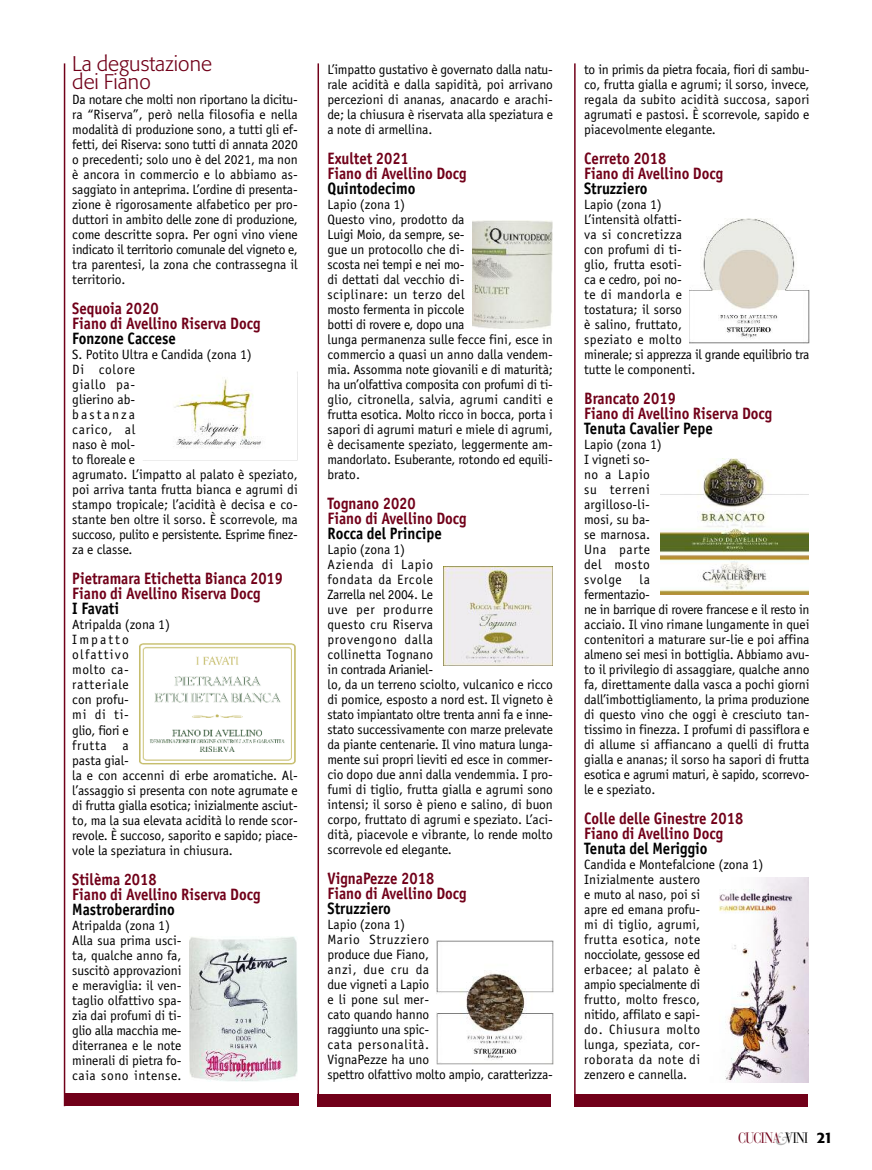
<style>
.page{position:relative;width:872px;height:1170px;background:#fff}
.page>*{position:absolute;margin:0;border:0;box-sizing:border-box;transform-origin:0 0}
.t1{font:300 21px/17.9px "Formata";color:#710019}
.t2{font:700 16.5px/15px "Officina Sans";color:#710019;scale:.9 1}
.t3{font:700 16.5px "Officina Sans";color:#000;scale:.9 1}
.t4{font:15px "Bauer Bodoni";letter-spacing:-.055em;color:#710019;scale:.8 1}
.t5{font:13.5px/15px "Officina Sans";letter-spacing:-.005em;color:#000}
.t6{font:13.5px/15px "Officina Sans";letter-spacing:.015em;color:#000}
.s1{font-family:"New Baskerville";font-style:italic;font-size:18px;color:#b3b3b3}
.s2{color:#000}
.s3{font-family:"Formata";font-weight:500;color:#000}
</style>
<div class="page">
<hr style="left:317px;top:63px;width:2px;height:1043px;background:#710019">
<hr style="left:64px;top:63px;width:1px;height:1043px;background:#710019">
<div style="left:65px;top:1093px;width:233px;height:13px;background:#710019"></div>
<div style="left:317px;top:1094px;width:234px;height:12px;background:#710019"></div>
<div style="left:574px;top:1094px;width:234px;height:12px;background:#710019"></div>
<hr style="left:574px;top:63px;width:1px;height:1043px;background:#710019">
<div style="left:143px;top:371px;width:155px;height:91px;background:#ededed"></div>
<img style="left:143px;top:371px;width:154px;height:89px">
<img style="left:139px;top:643px;width:157px;height:122px">
<svg style="left:216px;top:1011px;width:82px;height:71px"></svg>
<img style="left:189px;top:936px;width:108px;height:144px">
<img style="left:472px;top:221px;width:80px;height:107px">
<svg style="left:443px;top:665px;width:110px;height:1px"></svg>
<img style="left:443px;top:566px;width:110px;height:99px">
<img style="left:436px;top:940px;width:118px;height:124px">
<img style="left:689px;top:218px;width:120px;height:125px">
<img style="left:660px;top:459px;width:148px;height:135px">
<img style="left:719px;top:877px;width:90px;height:204px">
<h1 class="t1" style="left:72px;top:57px;width:141px">La degustazione dei Fiano</h1>
<p class="t5" style="left:72px;top:93px;width:227px;text-align:justify">Da notare che molti non riportano la dicitu&shy;ra “Riserva”, però nella filosofia e nella modalità di produzione sono, a tutti gli ef&shy;fetti, dei Riserva: sono tutti di annata 2020 o precedenti; solo uno è del 2021, ma non è ancora in commercio e lo abbiamo as&shy;saggiato in anteprima. L’ordine di presenta&shy;zione è rigorosamente alfabetico per pro&shy;duttori in ambito delle zone di produzione, come descritte sopra. Per ogni vino viene indicato il territorio comunale del vigneto e, tra parentesi, la zona che contrassegna il territorio.</p>
<p class="t2" style="left:72px;top:302px;width:211px">Sequoia 2020<br>Fiano di Avellino Riserva Docg</p>
<p class="t3" style="left:72px;top:332px;width:117px">Fonzone Caccese</p>
<p class="t5" style="left:72px;top:348px;width:227px">S. Potito Ultra e Candida (zona 1)<br>Di colore<br>giallo pa-<br>glierino ab-<br>bastanza<br>carico, al<br>naso è mol-<br>to floreale e<br>agrumato. L’impatto al palato è speziato, poi arriva tanta frutta bianca e agrumi di stampo tropicale; l’acidità è decisa e co&shy;stante ben oltre il sorso. È scorrevole, ma succoso, pulito e persistente. Esprime finez&shy;za e classe.</p>
<p class="t2" style="left:72px;top:572px;width:236px">Pietramara Etichetta Bianca 2019<br>Fiano di Avellino Riserva Docg</p>
<p class="t3" style="left:72px;top:602px;width:53px">I Favati</p>
<p class="t5" style="left:72px;top:618px;width:227px">Atripalda (zona 1)<br>Impatto<br>olfattivo<br>molto ca-<br>ratteriale<br>con profu-<br>mi di ti-<br>glio, fiori e<br>frutta a<br>pasta gial-<br>la e con accenni di erbe aromatiche. Al&shy;l’assaggio si presenta con note agrumate e di frutta gialla esotica; inizialmente asciut&shy;to, ma la sua elevata acidità lo rende scor&shy;revole. È succoso, saporito e sapido; piace&shy;vole la speziatura in chiusura.</p>
<p class="t2" style="left:72px;top:872px;width:211px">Stilèma 2018<br>Fiano di Avellino Riserva Docg</p>
<p class="t3" style="left:72px;top:902px;width:115px">Mastroberardino</p>
<p class="t5" style="left:72px;top:918px;width:111px">Atripalda (zona 1)<br>Alla sua prima usci&shy;ta, qualche anno fa, suscitò approvazioni e meraviglia: il ven&shy;taglio olfattivo spa&shy;zia dai profumi di ti&shy;glio alla macchia me&shy;diterranea e le note minerali di pietra fo&shy;caia sono intense.</p>
<p class="t5" style="left:327px;top:63px;width:227px;text-align:justify">L’impatto gustativo è governato dalla natu&shy;rale acidità e dalla sapidità, poi arrivano percezioni di ananas, anacardo e arachi&shy;de; la chiusura è riservata alla speziatura e a note di armellina.</p>
<p class="t2" style="left:327px;top:152px;width:156px">Exultet 2021<br>Fiano di Avellino Docg</p>
<p class="t3" style="left:327px;top:182px;width:99px">Quintodecimo</p>
<p class="t5" style="left:327px;top:198px;width:227px">Lapio (zona 1)<br>Questo vino, prodotto da<br>Luigi Moio, da sempre, se-<br>gue un protocollo che di-<br>scosta nei tempi e nei mo-<br>di dettati dal vecchio di-<br>sciplinare: un terzo del<br>mosto fermenta in piccole<br>botti di rovere e, dopo una<br>lunga permanenza sulle fecce fini, esce in commercio a quasi un anno dalla vendem&shy;mia. Assomma note giovanili e di maturità; ha un’olfattiva composita con profumi di ti&shy;glio, citronella, salvia, agrumi canditi e frutta esotica. Molto ricco in bocca, porta i sapori di agrumi maturi e miele di agrumi, è decisamente speziato, leggermente am&shy;mandorlato. Esuberante, rotondo ed equili&shy;brato.</p>
<p class="t2" style="left:327px;top:497px;width:156px">Tognano 2020<br>Fiano di Avellino Docg</p>
<p class="t3" style="left:327px;top:527px;width:128px">Rocca del Principe</p>
<p class="t5" style="left:327px;top:543px;width:227px">Lapio (zona 1)<br>Azienda di Lapio<br>fondata da Ercole<br>Zarrella nel 2004. Le<br>uve per produrre<br>questo cru Riserva<br>provengono dalla<br>collinetta Tognano<br>in contrada Arianiel-<br>lo, da un terreno sciolto, vulcanico e ricco di pomice, esposto a nord est. Il vigneto è stato impiantato oltre trenta anni fa e inne&shy;stato successivamente con marze prelevate da piante centenarie. Il vino matura lunga&shy;mente sui propri lieviti ed esce in commer&shy;cio dopo due anni dalla vendemmia. I pro&shy;fumi di tiglio, frutta gialla e agrumi sono intensi; il sorso è pieno e salino, di buon corpo, fruttato di agrumi e speziato. L’aci&shy;dità, piacevole e vibrante, lo rende molto scorrevole ed elegante.</p>
<p class="t2" style="left:327px;top:872px;width:156px">VignaPezze 2018<br>Fiano di Avellino Docg</p>
<p class="t3" style="left:327px;top:902px;width:72px">Struzziero</p>
<p class="t5" style="left:327px;top:918px;width:227px">Lapio (zona 1)<br>Mario Struzziero<br>produce due Fiano,<br>anzi, due cru da<br>due vigneti a Lapio<br>e li pone sul mer-<br>cato quando hanno<br>raggiunto una spic-<br>cata personalità.<br>VignaPezze ha uno<br>spettro olfattivo molto ampio, caratterizza-</p>
<p class="t5" style="left:584px;top:63px;width:227px;text-align:justify">to in primis da pietra focaia, fiori di sambu&shy;co, frutta gialla e agrumi; il sorso, invece, regala da subito acidità succosa, sapori agrumati e pastosi. È scorrevole, sapido e piacevolmente elegante.</p>
<p class="t2" style="left:584px;top:152px;width:156px">Cerreto 2018<br>Fiano di Avellino Docg</p>
<p class="t3" style="left:584px;top:182px;width:72px">Struzziero</p>
<p class="t5" style="left:584px;top:198px;width:227px">Lapio (zona 1)<br>L’intensità olfatti-<br>va si concretizza<br>con profumi di ti-<br>glio, frutta esoti-<br>ca e cedro, poi no-<br>te di mandorla e<br>tostatura; il sorso<br>è salino, fruttato,<br>speziato e molto<br>minerale; si apprezza il grande equilibrio tra tutte le componenti.</p>
<p class="t2" style="left:584px;top:392px;width:211px">Brancato 2019<br>Fiano di Avellino Riserva Docg</p>
<p class="t3" style="left:584px;top:422px;width:145px">Tenuta Cavalier Pepe</p>
<p class="t6" style="left:584px;top:438px;width:79px">Lapio (zona 1)<br>I vigneti so&shy;no a Lapio su terreni argilloso-li&shy;mosi, su ba&shy;se marnosa.<br>Una parte del mosto svolge</p>
<p class="t5" style="left:584px;top:573px;width:227px;text-indent:55px">la<br>fermentazio-<br>ne in barrique di rovere francese e il resto in acciaio. Il vino rimane lungamente in quei contenitori a maturare sur-lie e poi affina almeno sei mesi in bottiglia. Abbiamo avu&shy;to il privilegio di assaggiare, qualche anno fa, direttamente dalla vasca a pochi giorni dall’imbottigliamento, la prima produzione di questo vino che oggi è cresciuto tan&shy;tissimo in finezza. I profumi di passiflora e di allume si affiancano a quelli di frutta gialla e ananas; il sorso ha sapori di frutta esotica e agrumi maturi, è sapido, scorrevo&shy;le e speziato.</p>
<p class="t2" style="left:584px;top:812px;width:178px">Colle delle Ginestre 2018<br>Fiano di Avellino Docg</p>
<p class="t3" style="left:584px;top:842px;width:139px">Tenuta del Meriggio</p>
<p class="t5" style="left:584px;top:858px;width:181px">Candida e Montefalcione (zona 1)<br>Inizialmente austero<br>e muto al naso, poi si<br>apre ed emana profu-<br>mi di tiglio, agrumi,<br>frutta esotica, note<br>nocciolate, gessose ed<br>erbacee; al palato è<br>ampio specialmente di<br>frutto, molto fresco,<br>nitido, affilato e sapi-<br>do. Chiusura molto<br>lunga, speziata, cor-<br>roborata da note di<br>zenzero e cannella.</p>
<p class="t4" style="left:738px;top:1132px;width:120px">CUCINA<span class="s1">&amp;</span><span class="s2">VINI</span> <span class="s3">21</span></p>
</div>
